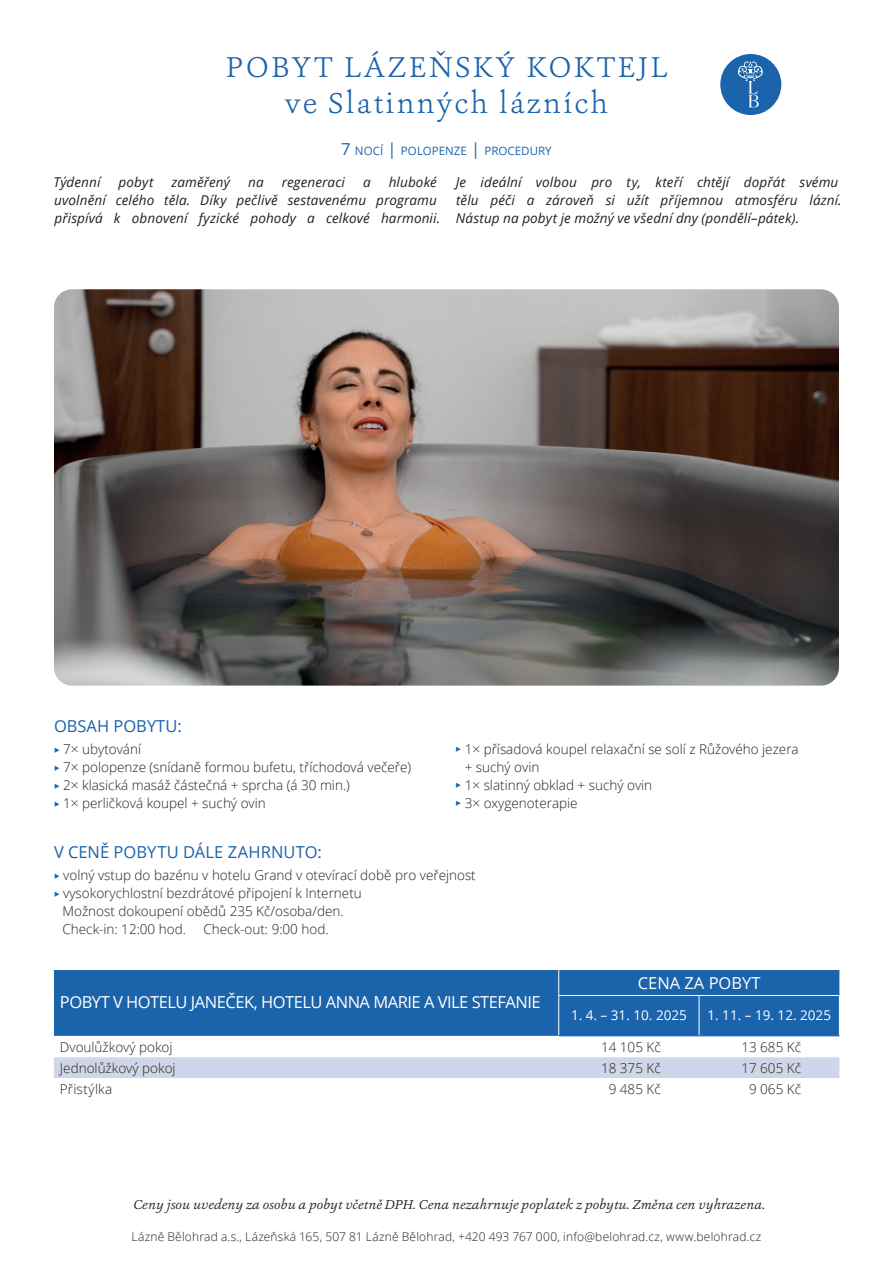
<style>
.page{position:relative;width:893px;height:1263px;background:#fff}
.page>*{position:absolute;margin:0;border:0;box-sizing:border-box;transform-origin:0 0}
.t1{font:300 30px/36px "Ashbury";letter-spacing:.075em;color:#1b63ab;text-align:center}
.t2{font:16.5px "Open Sans";letter-spacing:-.03em;color:#fff}
.t3{font:16.5px "Open Sans";color:#1b63ab}
.t4{font:16.5px "Open Sans";color:#fff}
.t5{font:300 13.5px/18px "Open Sans";color:#231f20}
.t6{font:italic 13.5px/18px "Open Sans";letter-spacing:.01em;color:#231f20}
.t7{font:italic 13.5px "Ashbury";color:#231f20}
.t8{font:13.5px "Open Sans";color:#fff}
.t9{font:300 13.5px "Open Sans";letter-spacing:.025em;color:#231f20}
.t10{font:300 12px "Open Sans";letter-spacing:.015em;color:#231f20}
.t11{font:11.55px "Open Sans";letter-spacing:.005em;color:#1b63ab}
.s1{font-size:16.5px}
.s2{font-family:"Minion Pro";font-weight:700;font-size:10.8px;color:#1b63ab}
</style>
<div class="page">
<div style="left:720px;top:54px;width:61px;height:61px;background:#1b63ab;border-radius:50%"></div>
<svg style="left:738px;top:61px;width:25px;height:46px"></svg>
<img style="left:54px;top:289px;width:785px;height:397px">
<div style="left:54px;top:970px;width:785px;height:66px;background:#1b63ab"></div>
<div style="left:54px;top:1057px;width:785px;height:21px;background:#cfd6ea"></div>
<svg style="left:558px;top:970px;width:1px;height:25px"></svg>
<hr style="left:558px;top:995px;width:1px;height:41px;background:#fff">
<hr style="left:699px;top:996px;width:1px;height:40px;background:#fff">
<hr style="left:559px;top:995px;width:140px;height:1px;background:#fff">
<hr style="left:699px;top:995px;width:141px;height:1px;background:#fff">
<hr style="left:559px;top:1035px;width:140px;height:1px;background:#1b63ab">
<hr style="left:699px;top:1035px;width:141px;height:1px;background:#1b63ab">
<h1 class="t1" style="left:226px;top:49px;width:443px">POBYT LÁZEŇSKÝ KOKTEJL ve Slatinných lázních</h1>
<p class="t11" style="left:341px;top:143px;width:212px"><span class="s1">7</span> NOCÍ <span class="s1">|</span> POLOPENZE <span class="s1">|</span> PROCEDURY</p>
<p class="t6" style="left:54px;top:172px;width:387px;text-indent:334px">hluboké uvolnění celého těla. Díky pečlivě sestavenému programu přispívá k obnovení fyzické pohody a celkové harmonii.</p>
<p class="t6" style="left:456px;top:172px;width:387px">Je ideální volbou pro ty, kteří chtějí dopřát svému tělu péči a zároveň si užít příjemnou atmosféru lázní.<br>Nástup na pobyt je možný ve všední dny (pondělí–pátek).</p>
<p class="t6" style="left:53px;top:172px;width:49px">Týdenní</p>
<p class="t6" style="left:119px;top:172px;width:36px">pobyt</p>
<p class="t6" style="left:171px;top:172px;width:60px">zaměřený</p>
<p class="t6" style="left:248px;top:172px;width:17px">na</p>
<p class="t6" style="left:282px;top:172px;width:65px">regeneraci</p>
<p class="t6" style="left:363px;top:172px;width:9px">a</p>
<p class="t3" style="left:54px;top:715px;width:129px">OBSAH POBYTU:</p>
<p class="t5" style="left:54px;top:740px;width:359px"><span class="s2">▶</span> 7× ubytování<br><span class="s2">▶</span> 7× polopenze (snídaně formou bufetu, tříchodová večeře) <span class="s2">▶</span> 2× klasická masáž částečná + sprcha (á 30 min.)<br><span class="s2">▶</span> 1× perličková koupel + suchý ovin</p>
<p class="t3" style="left:54px;top:841px;width:269px">V CENĚ POBYTU DÁLE ZAHRNUTO:</p>
<p class="t5" style="left:54px;top:866px;width:423px"><span class="s2">▶</span> volný vstup do bazénu v hotelu Grand v otevírací době pro veřejnost</p>
<p class="t5" style="left:54px;top:884px;width:309px"><span class="s2">▶</span> vysokorychlostní bezdrátové připojení k Internetu</p>
<p class="t5" style="left:63px;top:902px;width:283px">Možnost dokoupení obědů 235 Kč/osoba/den.</p>
<p class="t5" style="left:63px;top:920px;width:125px">Check-in: 12:00 hod.</p>
<p class="t5" style="left:204px;top:920px;width:127px">Check-out: 9:00 hod.</p>
<p class="t5" style="left:455px;top:739px;width:345px"><span class="s2">▶</span> 1× přísadová koupel relaxační se solí z Růžového jezera</p>
<p class="t5" style="left:465px;top:757px;width:76px">+ suchý ovin</p>
<p class="t5" style="left:455px;top:775px;width:198px"><span class="s2">▶</span> 1× slatinný obklad + suchý ovin</p>
<p class="t5" style="left:455px;top:793px;width:124px"><span class="s2">▶</span> 3× oxygenoterapie</p>
<p class="t2" style="left:60px;top:991px;width:482px">POBYT V HOTELU JANEČEK, HOTELU ANNA MARIE A VILE STEFANIE</p>
<p class="t4" style="left:638px;top:972px;width:124px">CENA ZA POBYT</p>
<p class="t8" style="left:571px;top:1006px;width:117px">1. 4. – 31. 10. 2025</p>
<p class="t8" style="left:707px;top:1006px;width:125px">1. 11. – 19. 12. 2025</p>
<p class="t5" style="left:60px;top:1037px;width:114px">Dvoulůžkový pokoj</p>
<p class="t5" style="left:601px;top:1037px;width:61px">14 105 Kč</p>
<p class="t5" style="left:741px;top:1037px;width:61px">13 685 Kč</p>
<p class="t5" style="left:60px;top:1059px;width:117px">Jednolůžkový pokoj</p>
<p class="t5" style="left:601px;top:1059px;width:61px">18 375 Kč</p>
<p class="t5" style="left:741px;top:1059px;width:61px">17 605 Kč</p>
<p class="t9" style="left:60px;top:1080px;width:54px">Přistýlka</p>
<p class="t5" style="left:609px;top:1080px;width:54px">9 485 Kč</p>
<p class="t5" style="left:749px;top:1080px;width:54px">9 065 Kč</p>
<p class="t7" style="left:133px;top:1195px;width:634px">Ceny jsou uvedeny za osobu a pobyt včetně DPH. Cena nezahrnuje poplatek z pobytu. Změna cen vyhrazena.</p>
<p class="t10" style="left:132px;top:1228px;width:631px">Lázně Bělohrad a.s., Lázeňská 165, 507 81 Lázně Bělohrad, +420 493 767 000, info@belohrad.cz, www.belohrad.cz</p>
</div>
